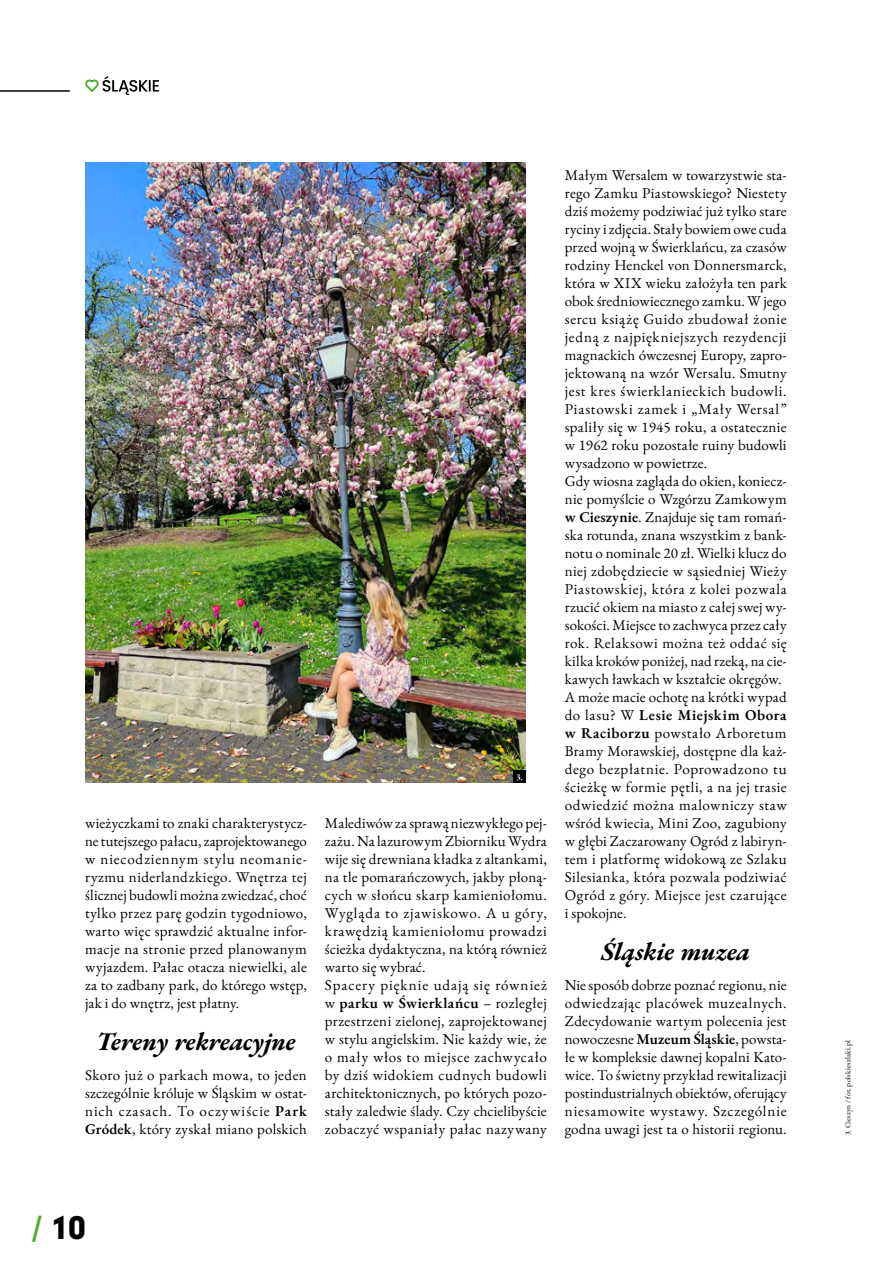
<style>
.page{position:relative;width:893px;height:1263px;background:#fff}
.page>*{position:absolute;margin:0;border:0;box-sizing:border-box;transform-origin:0 0}
.t1{font:29.7px "Geometric 706 Blk EU";color:#000}
.t2{font:italic 700 25.5px "EB Garamond";letter-spacing:-.01em;color:#000}
.t3{font:15px/18px "EB Garamond";letter-spacing:.02em;color:#000;text-align:justify}
.t4{font:600 9px "EB Garamond";color:#fff}
.t5{font:7.5px "EB Garamond";letter-spacing:.025em;color:#000}
.s1{font-weight:600}
.s2{color:#50ae2f}
</style>
<div class="page">
<img style="left:85px;top:162px;width:440px;height:620px">
<div style="left:513px;top:770px;width:12px;height:12px;background:#000"></div>
<hr style="left:0;top:90px;width:69px;height:2px;background:#000">
<svg style="left:85px;top:76px;width:74px;height:19px"></svg>
<p class="t3" style="left:85px;top:814px;width:223px">wieżyczkami to znaki charakterystycz&shy;ne tutejszego pałacu, zaprojektowanego w niecodziennym stylu neomanie&shy;ryzmu niderlandzkiego. Wnętrza tej ślicznej budowli można zwiedzać, choć tylko przez parę godzin tygodniowo, warto więc sprawdzić aktualne infor&shy;macje na stronie przed planowanym wyjazdem. Pałac otacza niewielki, ale za to zadbany park, do którego wstęp, jak i do wnętrz, jest płatny.</p>
<h2 class="t2" style="left:96px;top:1025px;width:201px">Tereny rekreacyjne</h2>
<p class="t3" style="left:85px;top:1066px;width:223px">Skoro już o parkach mowa, to jeden szczególnie króluje w Śląskim w ostat&shy;nich czasach. To oczywiście <span class="s1">Park Gródek</span>, który zyskał miano polskich</p>
<p class="t4" style="left:516px;top:771px;width:8px">3.</p>
<p class="t3" style="left:325px;top:814px;width:223px;text-align:left">Malediwów za sprawą niezwykłego pej&shy;zażu. Na lazurowym Zbiorniku Wydra wije się drewniana kładka z altankami, na tle pomarańczowych, jakby płoną&shy;cych w słońcu skarp kamieniołomu.<br>Wygląda to zjawiskowo. A u góry, krawędzią kamieniołomu prowadzi ścieżka dydaktyczna, na którą również warto się wybrać.<br>Spacery pięknie udają się również w <span class="s1">parku w Świerklańcu</span> – rozległej przestrzeni zielonej, zaprojektowanej w stylu angielskim. Nie każdy wie, że o mały włos to miejsce zachwycało by dziś widokiem cudnych budowli architektonicznych, po których pozo&shy;stały zaledwie ślady. Czy chcielibyście zobaczyć wspaniały pałac nazywany</p>
<p class="t3" style="left:565px;top:166px;width:223px;text-align:left">Małym Wersalem w towarzystwie sta&shy;rego Zamku Piastowskiego? Niestety dziś możemy podziwiać już tylko stare ryciny i zdjęcia. Stały bowiem owe cuda przed wojną w Świerklańcu, za czasów rodziny Henckel von Donnersmarck, która w XIX wieku założyła ten park obok średniowiecznego zamku. W jego sercu książę Guido zbudował żonie jedną z najpiękniejszych rezydencji magnackich ówczesnej Europy, zapro&shy;jektowaną na wzór Wersalu. Smutny jest kres świerklanieckich budowli.<br>Piastowski zamek i „Mały Wersal” spaliły się w 1945 roku, a ostatecznie w 1962 roku pozostałe ruiny budowli wysadzono w powietrze.<br>Gdy wiosna zagląda do okien, koniecz&shy;nie pomyślcie o Wzgórzu Zamkowym <span class="s1">w Cieszynie</span>. Znajduje się tam romań&shy;ska rotunda, znana wszystkim z bank&shy;notu o nominale 20 zł. Wielki klucz do niej zdobędziecie w sąsiedniej Wieży Piastowskiej, która z kolei pozwala rzucić okiem na miasto z całej swej wy&shy;sokości. Miejsce to zachwyca przez cały rok. Relaksowi można też oddać się kilka kroków poniżej, nad rzeką, na cie&shy;kawych ławkach w kształcie okręgów.<br>A może macie ochotę na krótki wypad do lasu? W <span class="s1">Lesie Miejskim Obora w Raciborzu</span> powstało Arboretum Bramy Morawskiej, dostępne dla każ&shy;dego bezpłatnie. Poprowadzono tu ścieżkę w formie pętli, a na jej trasie odwiedzić można malowniczy staw wśród kwiecia, Mini Zoo, zagubiony w głębi Zaczarowany Ogród z labiryn&shy;tem i platformę widokową ze Szlaku Silesianka, która pozwala podziwiać Ogród z góry. Miejsce jest czarujące i spokojne.</p>
<h2 class="t2" style="left:601px;top:935px;width:151px">Śląskie muzea</h2>
<p class="t3" style="left:565px;top:976px;width:223px">Nie sposób dobrze poznać regionu, nie odwiedzając placówek muzealnych.<br>Zdecydowanie wartym polecenia jest nowoczesne <span class="s1">Muzeum Śląskie</span>, powsta&shy;łe w kompleksie dawnej kopalni Kato&shy;wice. To świetny przykład rewitalizacji postindustrialnych obiektów, oferujący niesamowite wystawy. Szczególnie godna uwagi jest ta o historii regionu.</p>
<h1 class="t1" style="left:33px;top:1207px;width:55px"><span class="s2">/</span> 10</h1>
<p class="t5" style="left:843px;top:1135px;width:96px;rotate:-90deg">3. Cieszyn / fot. polskieszlaki.pl</p>
</div>
